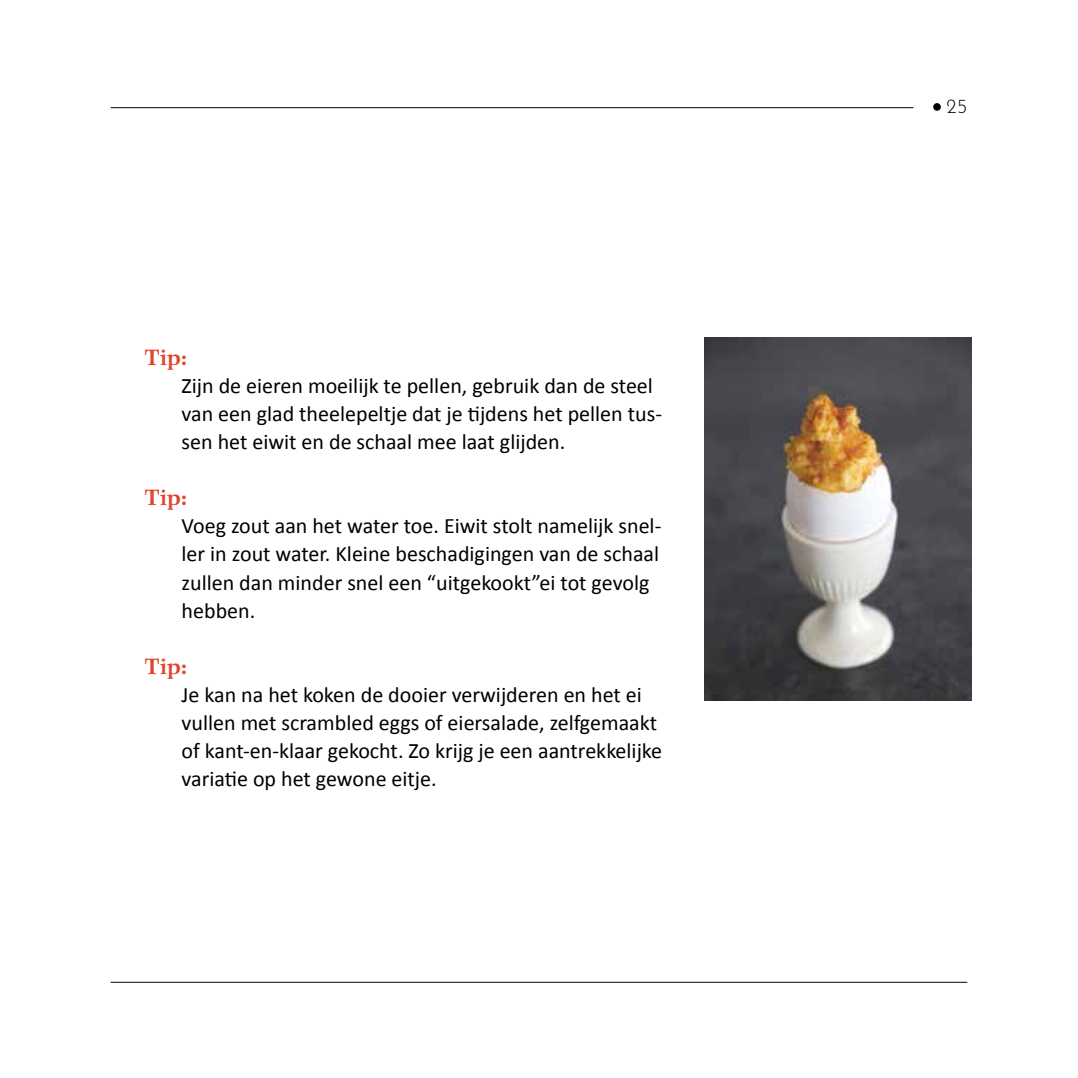
<style>
.page{position:relative;width:1078px;height:1078px;background:#fff}
.page>*{position:absolute;margin:0;border:0;box-sizing:border-box;transform-origin:0 0}
.t1{font:22px/28px "Calibri";color:#000}
.t2{font:700 22px "Wilke LT Std";letter-spacing:.01em;color:#df462d}
.t3{font:300 20px "Josefin Sans";color:#000}
</style>
<div class="page">
<svg style="left:932px;top:103px;width:8px;height:8px"></svg>
<hr style="left:111px;top:107px;width:802px;height:1px;background:#000">
<hr style="left:111px;top:981px;width:856px;height:1px;background:#000">
<img style="left:704px;top:337px;width:266px;height:363px">
<p class="t2" style="left:145px;top:344px;width:44px">Tip:</p>
<p class="t1" style="left:181px;top:372px;width:482px">Zijn de eieren moeilijk te pellen, gebruik dan de steel van een glad theelepeltje dat je tijdens het pellen tus&shy;sen het eiwit en de schaal mee laat glijden.</p>
<p class="t2" style="left:145px;top:484px;width:44px">Tip:</p>
<p class="t1" style="left:181px;top:512px;width:481px">Voeg zout aan het water toe. Eiwit stolt namelijk snel&shy;ler in zout water. Kleine beschadigingen van de schaal zullen dan minder snel een “uitgekookt”ei tot gevolg hebben.</p>
<p class="t2" style="left:145px;top:652px;width:44px">Tip:</p>
<p class="t1" style="left:181px;top:680px;width:482px">Je kan na het koken de dooier verwijderen en het ei vullen met scrambled eggs of eiersalade, zelfgemaakt of kant-en-klaar gekocht. Zo krijg je een aantrekkelijke variatie op het gewone eitje.</p>
<p class="t3" style="left:946px;top:91px;width:23px">25</p>
</div>
